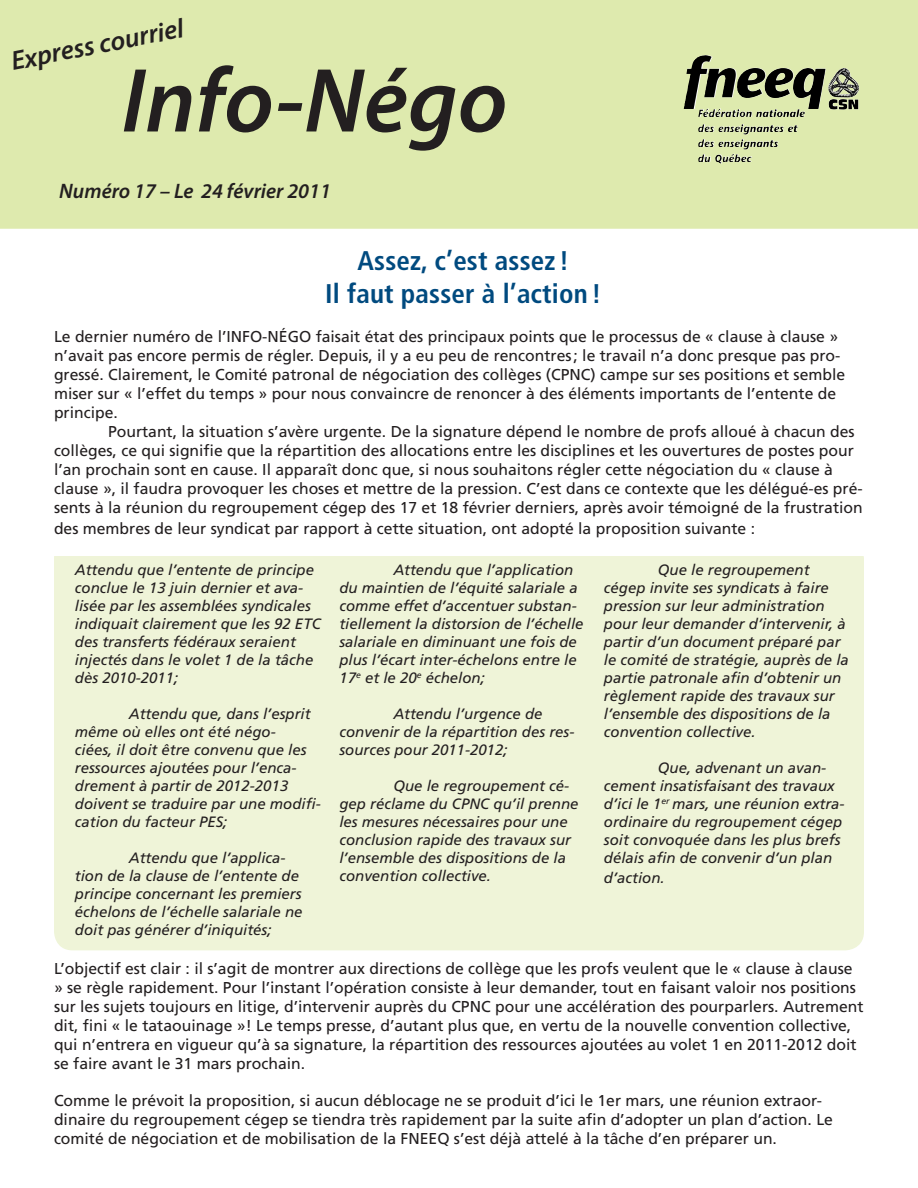
<style>
.page{position:relative;width:918px;height:1188px;background:#fff}
.page>*{position:absolute;margin:0;border:0;box-sizing:border-box;transform-origin:0 0}
.t1{font:italic 600 91.8px "Myriad Pro";color:#231f20}
.t2{font:700 condensed 27px "Frutiger LT Std";letter-spacing:.005em;color:#004a7f}
.t3{font:italic 600 27px "Myriad Pro";color:#231f20}
.t4{font:italic 600 21px "Myriad Pro";color:#231f20}
.t5{font:15.75px/18.9px "Frutiger LT Std";color:#231f20}
.t6{font:italic 15px/18px "Frutiger LT Std";color:#231f20}
</style>
<div class="page">
<div style="left:55px;top:541px;width:808px;height:409px;background:#eff4d8;border-radius:18px"></div>
<div style="left:0;top:0;width:918px;height:229px;background:#deeaae"></div>
<img style="left:684px;top:55px;width:110px;height:54px">
<div style="left:54px;top:320px;width:810px;height:235px;background:#fff"></div>
<p class="t3" style="left:8px;top:44px;width:177px;rotate:-11deg">Express courriel</p>
<p class="t1" style="left:122px;top:42px;width:387px">Info-Négo</p>
<p class="t4" style="left:59px;top:178px;width:273px">Numéro 17 – Le 24 février 2011</p>
<p class="t2" style="left:358px;top:244px;width:213px">Assez, c’est assez !</p>
<p class="t2" style="left:325px;top:277px;width:278px">Il faut passer à l’action !</p>
<p class="t5" style="left:54px;top:328px;width:793px">Le dernier numéro de l’INFO-NÉGO faisait état des principaux points que le processus de « clause à clause » n’avait pas encore permis de régler. Depuis, il y a eu peu de rencontres; le travail n’a donc presque pas pro&shy;gressé. Clairement, le Comité patronal de négociation des collèges (CPNC) campe sur ses positions et semble miser sur « l’effet du temps » pour nous convaincre de renoncer à des éléments importants de l’entente de principe.</p>
<p class="t5" style="left:54px;top:422px;width:810px;text-indent:54px">Pourtant, la situation s’avère urgente. De la signature dépend le nombre de profs alloué à chacun des collèges, ce qui signifie que la répartition des allocations entre les disciplines et les ouvertures de postes pour l’an prochain sont en cause. Il apparaît donc que, si nous souhaitons régler cette négociation du « clause à clause », il faudra provoquer les choses et mettre de la pression. C’est dans ce contexte que les délégué-es pré&shy;sents à la réunion du regroupement cégep des 17 et 18 février derniers, après avoir témoigné de la frustration</p>
<p class="t5" style="left:54px;top:519px;width:703px">des membres de leur syndicat par rapport à cette situation, ont adopté la proposition suivante :</p>
<p class="t6" style="left:75px;top:561px;width:247px">Attendu que l’entente de principe conclue le 13 juin dernier et ava&shy;lisée par les assemblées syndicales indiquait clairement que les 92 ETC des transferts fédéraux seraient injectés dans le volet 1 de la tâche dès 2010-2011;</p>
<p class="t6" style="left:75px;top:705px;width:247px;text-indent:54px">Attendu que, dans l’esprit même où elles ont été négo-<br>ciées, il doit être convenu que les ressources ajoutées pour l’enca&shy;drement à partir de 2012-2013 doivent se traduire par une modifi&shy;cation du facteur PES;</p>
<p class="t6" style="left:75px;top:849px;width:229px;text-indent:54px">Attendu que l’applica&shy;tion de la clause de l’entente de principe concernant les premiers échelons de l’échelle salariale ne doit pas générer d’iniquités;</p>
<p class="t6" style="left:339px;top:561px;width:246px;text-indent:54px">Attendu que l’application du maintien de l’équité salariale a comme effet d’accentuer substan&shy;tiellement la distorsion de l’échelle salariale en diminuant une fois de plus l’écart inter-échelons entre le<br>17<sup>e</sup> et le 20<sup>e</sup> échelon;</p>
<p class="t6" style="left:339px;top:705px;width:237px;text-indent:54px">Attendu l’urgence de convenir de la répartition des res&shy;sources pour 2011-2012;</p>
<p class="t6" style="left:339px;top:777px;width:241px;text-indent:54px">Que le regroupement cé&shy;gep réclame du CPNC qu’il prenne les mesures nécessaires pour une conclusion rapide des travaux sur l’ensemble des dispositions de la convention collective.</p>
<p class="t6" style="left:604px;top:561px;width:247px;text-indent:54px">Que le regroupement cégep invite ses syndicats à faire pression sur leur administration pour leur demander d’intervenir, à partir d’un document préparé par le comité de stratégie, auprès de la partie patronale afin d’obtenir un règlement rapide des travaux sur l’ensemble des dispositions de la convention collective.</p>
<p class="t6" style="left:604px;top:759px;width:242px;text-indent:54px">Que, advenant un avan&shy;cement insatisfaisant des travaux d’ici le 1<sup>er</sup> mars, une réunion extra&shy;ordinaire du regroupement cégep soit convoquée dans les plus brefs délais afin de convenir d’un plan</p>
<p class="t6" style="left:604px;top:869px;width:62px">d’action.</p>
<p class="t5" style="left:54px;top:959px;width:811px">L’objectif est clair : il s’agit de montrer aux directions de collège que les profs veulent que le « clause à clause » se règle rapidement. Pour l’instant l’opération consiste à leur demander, tout en faisant valoir nos positions sur les sujets toujours en litige, d’intervenir auprès du CPNC pour une accélération des pourparlers. Autrement dit, fini « le tataouinage »! Le temps presse, d’autant plus que, en vertu de la nouvelle convention collective, qui n’entrera en vigueur qu’à sa signature, la répartition des ressources ajoutées au volet 1 en 2011-2012 doit se faire avant le 31 mars prochain.</p>
<p class="t5" style="left:54px;top:1092px;width:780px">Comme le prévoit la proposition, si aucun déblocage ne se produit d’ici le 1er mars, une réunion extraor&shy;dinaire du regroupement cégep se tiendra très rapidement par la suite afin d’adopter un plan d’action. Le comité de négociation et de mobilisation de la FNEEQ s’est déjà attelé à la tâche d’en préparer un.</p>
</div>
